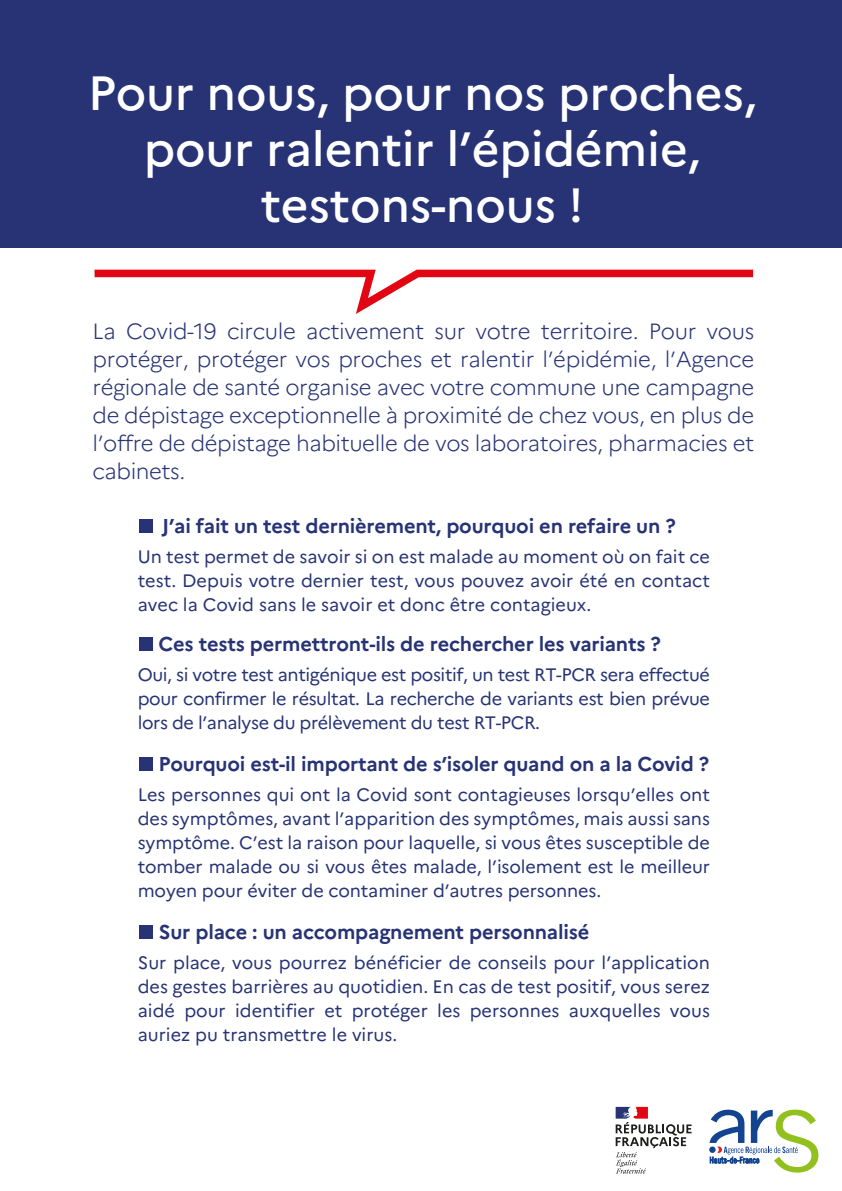
<style>
.page{position:relative;width:842px;height:1191px;background:#fff}
.page>*{position:absolute;margin:0;border:0;box-sizing:border-box;transform-origin:0 0}
.t1{font:500 48px/56px "Marianne";letter-spacing:-.005em;color:#fff;text-align:center}
.t2{font:300 22px/28px "Marianne";letter-spacing:-.02em;color:#273375;text-align:justify}
.t3{font:700 20px "Marianne";letter-spacing:-.01em;color:#273375}
.t4{font:18px/24px "Marianne";letter-spacing:-.005em;color:#273375;text-align:justify}
</style>
<div class="page">
<div style="left:0;top:0;width:842px;height:248px;background:#273375"></div>
<svg style="left:94px;top:269px;width:660px;height:45px"></svg>
<svg style="left:616px;top:1106px;width:75px;height:67px"></svg>
<svg style="left:709px;top:1109px;width:109px;height:63px"></svg>
<div style="left:139px;top:520px;width:13px;height:13px;background:#273375"></div>
<div style="left:139px;top:637px;width:13px;height:13px;background:#273375"></div>
<div style="left:139px;top:757px;width:13px;height:13px;background:#273375"></div>
<div style="left:139px;top:925px;width:13px;height:14px;background:#273375"></div>
<h1 class="t1" style="left:88px;top:64px;width:670px">Pour nous, pour nos proches, pour ralentir l’épidémie, testons-nous !</h1>
<p class="t2" style="left:93px;top:317px;width:663px">La Covid-19 circule activement sur votre territoire. Pour vous protéger, protéger vos proches et ralentir l’épidémie, l’Agence régionale de santé organise avec votre commune une campagne de dépistage exceptionnelle à proximité de chez vous, en plus de l’offre de dépistage habituelle de vos laboratoires, pharmacies et cabinets.</p>
<p class="t3" style="left:162px;top:513px;width:515px">J’ai fait un test dernièrement, pourquoi en refaire un ?</p>
<p class="t4" style="left:138px;top:544px;width:574px">Un test permet de savoir si on est malade au moment où on fait ce test. Depuis votre dernier test, vous pouvez avoir été en contact avec la Covid sans le savoir et donc être contagieux.</p>
<p class="t3" style="left:159px;top:631px;width:504px">Ces tests permettront-ils de rechercher les variants ?</p>
<p class="t4" style="left:138px;top:662px;width:574px">Oui, si votre test antigénique est positif, un test RT-PCR sera effectué pour confirmer le résultat. La recherche de variants est bien prévue lors de l’analyse du prélèvement du test RT-PCR.</p>
<p class="t3" style="left:159px;top:751px;width:552px">Pourquoi est-il important de s’isoler quand on a la Covid ?</p>
<p class="t4" style="left:138px;top:782px;width:574px">Les personnes qui ont la Covid sont contagieuses lorsqu’elles ont des symptômes, avant l’apparition des symptômes, mais aussi sans symptôme. C’est la raison pour laquelle, si vous êtes susceptible de tomber malade ou si vous êtes malade, l’isolement est le meilleur moyen pour éviter de contaminer d’autres personnes.</p>
<p class="t3" style="left:159px;top:919px;width:432px">Sur place : un accompagnement personnalisé</p>
<p class="t4" style="left:138px;top:950px;width:574px">Sur place, vous pourrez bénéficier de conseils pour l’application des gestes barrières au quotidien. En cas de test positif, vous serez aidé pour identifier et protéger les personnes auxquelles vous auriez pu transmettre le virus.</p>
</div>
